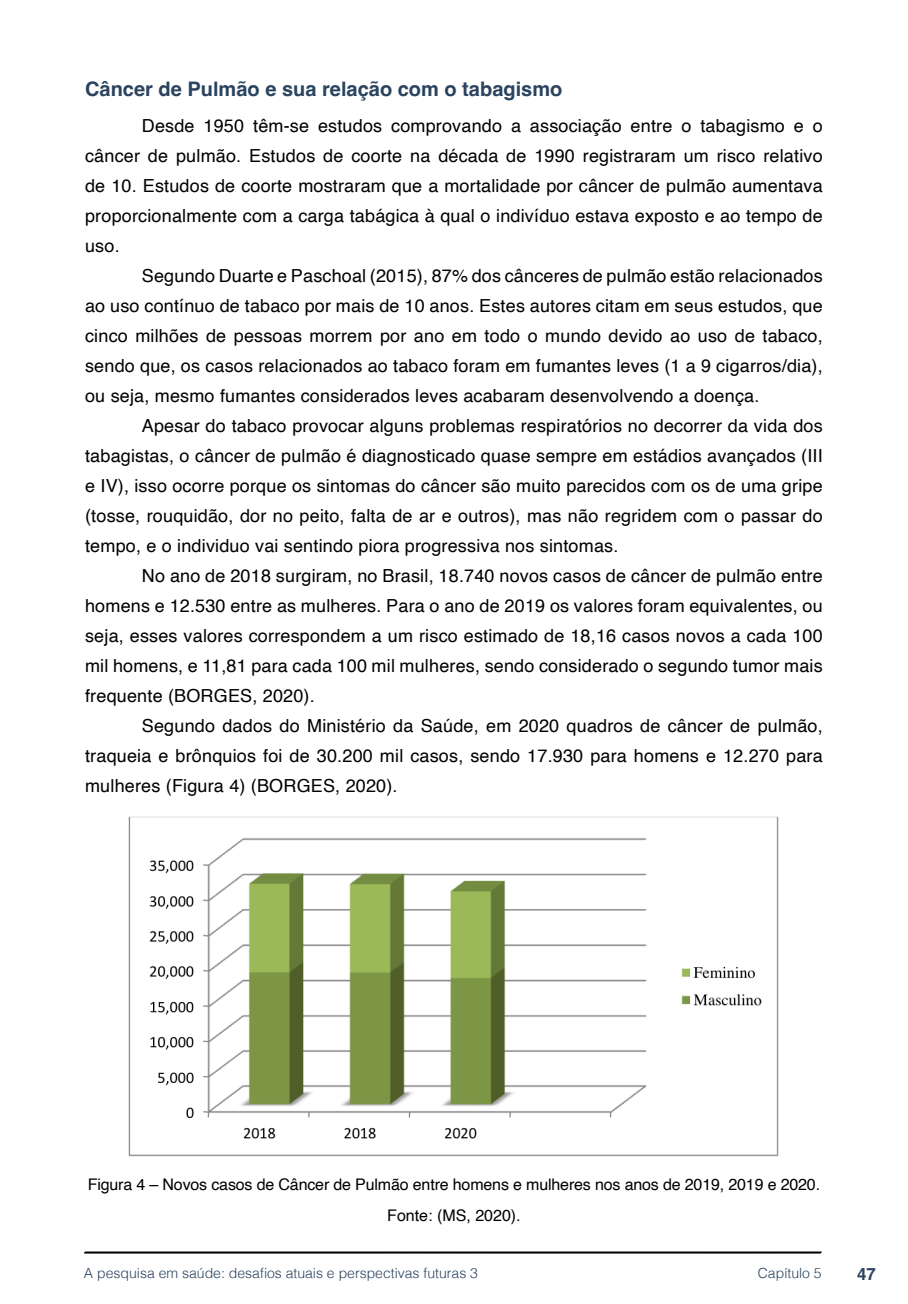
<style>
.page{position:relative;width:908px;height:1304px;background:#fff}
.page>*{position:absolute;margin:0;border:0;box-sizing:border-box;transform-origin:0 0}
.Subtitulo{font:700 20px "Helvetica";color:#2a435e}
.txt{font:18px/30px "Helvetica";letter-spacing:.01em;color:#000;text-align:justify}
.t1{font:700 16.8px "Helvetica";color:#2a435e}
.imagens_graf_tab{font:16px "Helvetica";letter-spacing:-.01em;color:#000}
.t2{font:300 14px "Helvetica";color:#2a435e}
</style>
<div class="page">
<svg style="left:84px;top:1251px;width:737px;height:3px;background:#515151"></svg>
<img style="left:128px;top:816px;width:651px;height:341px">
<p class="Subtitulo" style="left:85px;top:77px;width:478px">Câncer de Pulmão e sua relação com o tabagismo</p>
<p class="txt" style="left:85px;top:111px;width:738px;text-indent:57px">Desde 1950 têm-se estudos comprovando a associação entre o tabagismo e o câncer de pulmão. Estudos de coorte na década de 1990 registraram um risco relativo de 10. Estudos de coorte mostraram que a mortalidade por câncer de pulmão aumentava proporcionalmente com a carga tabágica à qual o indivíduo estava exposto e ao tempo de uso.</p>
<p class="txt" style="left:85px;top:261px;width:738px;text-indent:57px">Segundo Duarte e Paschoal (2015), 87% dos cânceres de pulmão estão relacionados ao uso contínuo de tabaco por mais de 10 anos. Estes autores citam em seus estudos, que cinco milhões de pessoas morrem por ano em todo o mundo devido ao uso de tabaco, sendo que, os casos relacionados ao tabaco foram em fumantes leves (1 a 9 cigarros/dia), ou seja, mesmo fumantes considerados leves acabaram desenvolvendo a doença.</p>
<p class="txt" style="left:85px;top:411px;width:738px;text-indent:57px">Apesar do tabaco provocar alguns problemas respiratórios no decorrer da vida dos tabagistas, o câncer de pulmão é diagnosticado quase sempre em estádios avançados (III e IV), isso ocorre porque os sintomas do câncer são muito parecidos com os de uma gripe (tosse, rouquidão, dor no peito, falta de ar e outros), mas não regridem com o passar do tempo, e o individuo vai sentindo piora progressiva nos sintomas.</p>
<p class="txt" style="left:85px;top:561px;width:738px;text-indent:57px">No ano de 2018 surgiram, no Brasil, 18.740 novos casos de câncer de pulmão entre homens e 12.530 entre as mulheres. Para o ano de 2019 os valores foram equivalentes, ou seja, esses valores correspondem a um risco estimado de 18,16 casos novos a cada 100 mil homens, e 11,81 para cada 100 mil mulheres, sendo considerado o segundo tumor mais frequente (BORGES, 2020).</p>
<p class="txt" style="left:85px;top:711px;width:738px;text-indent:57px">Segundo dados do Ministério da Saúde, em 2020 quadros de câncer de pulmão, traqueia e brônquios foi de 30.200 mil casos, sendo 17.930 para homens e 12.270 para mulheres (Figura 4) (BORGES, 2020).</p>
<p class="imagens_graf_tab" style="left:88px;top:1172px;width:733px">Figura 4 – Novos casos de Câncer de Pulmão entre homens e mulheres nos anos de 2019, 2019 e 2020.</p>
<p class="imagens_graf_tab" style="left:387px;top:1203px;width:135px">Fonte: (MS, 2020).</p>
<p class="t2" style="left:84px;top:1261px;width:395px">A pesquisa em saúde: desafios atuais e perspectivas futuras 3</p>
<p class="t2" style="left:757px;top:1261px;width:65px">Capítulo 5</p>
<p class="t1" style="left:856px;top:1264px;width:20px">47</p>
</div>
